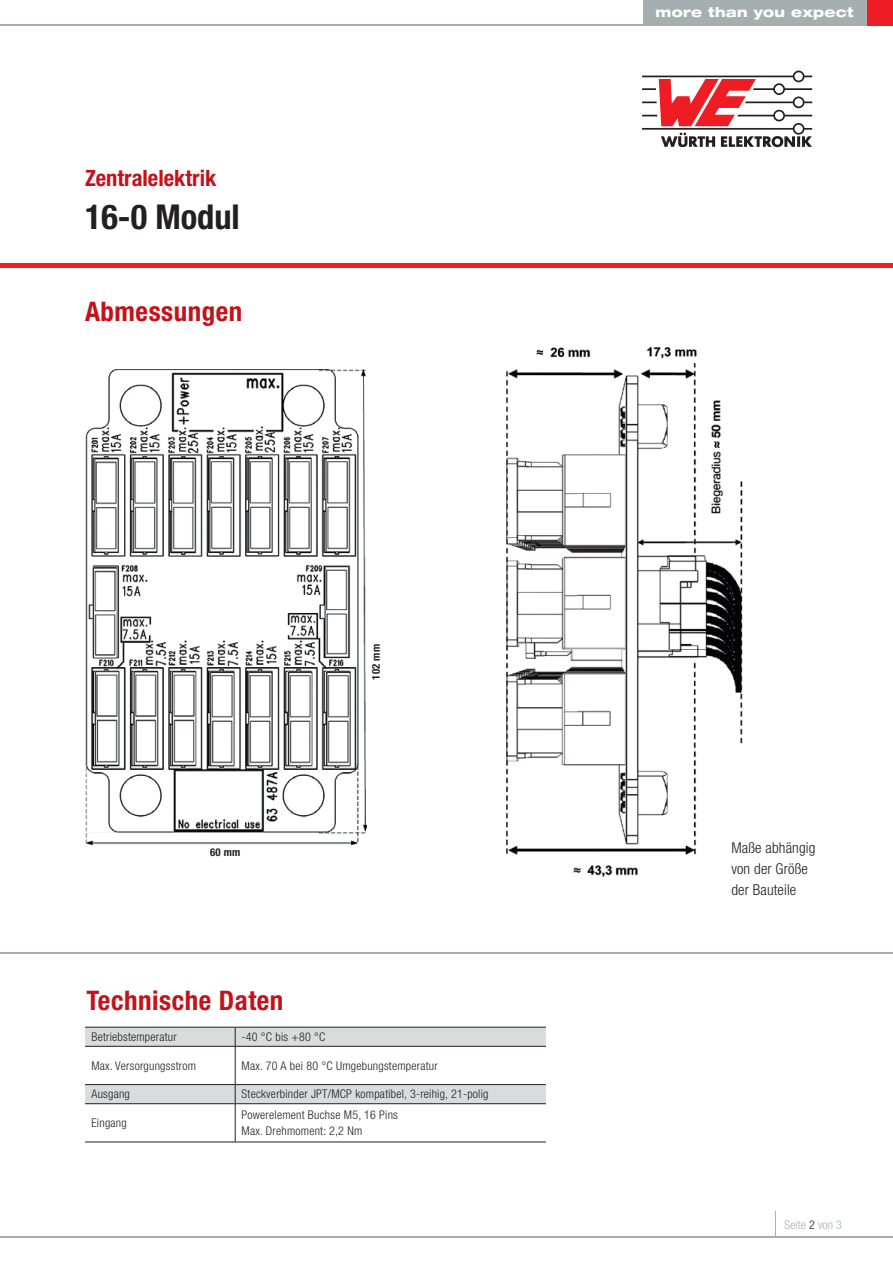
<style>
.page{position:relative;width:893px;height:1263px;background:#fff}
.page>*{position:absolute;margin:0;border:0;box-sizing:border-box;transform-origin:0 0}
.t1{font:700 condensed 34.35px "Helvetica Neue LT Pro";color:#231f20}
.t2{font:700 condensed 27px "Helvetica Neue LT Pro";letter-spacing:.02em;color:#c4121a}
.t3{font:700 condensed 22.5px "Helvetica Neue LT Pro";color:#c4121a}
.t4{font:300 condensed 15px/21px "Helvetica Neue LT Pro";letter-spacing:.01em;color:#231f20}
.t5{font:800 expanded 13.5px "Helvetica Neue LT Pro";letter-spacing:.025em;color:#fff}
.t6{font:300 condensed 12px/16.5px "Helvetica Neue LT Pro";letter-spacing:.02em;color:#231f20}
.t7{font:300 condensed 12px "Helvetica Neue LT Pro";letter-spacing:.01em;color:#a5afaf}
.t8{font:700 condensed 10.8px "Helvetica Neue LT Pro";letter-spacing:.02em;color:#231f20}
.s1{color:#231f20}
</style>
<div class="page">
<img style="left:85px;top:369px;width:282px;height:476px">
<img style="left:506px;top:346px;width:237px;height:531px">
<div style="left:867px;top:0;width:26px;height:26px;background:#ee1d23"></div>
<div style="left:643px;top:0;width:223px;height:26px;background:#a5afaf"></div>
<hr style="left:0;top:24px;width:863px;height:2px;background:#a5afaf">
<svg style="left:642px;top:71px;width:170px;height:76px"></svg>
<hr style="left:0;top:264px;width:893px;height:4px;background:#ee1d23">
<hr style="left:0;top:1236px;width:893px;height:1px;background:#a5afaf">
<svg style="left:775px;top:1212px;width:1px;height:24px"></svg>
<hr style="left:0;top:952px;width:893px;height:2px;background:#a5afaf">
<svg style="left:85px;top:1027px;width:461px;height:114px"></svg>
<hr style="left:85px;top:1103px;width:150px;height:1px;background:#231f20">
<hr style="left:235px;top:1103px;width:311px;height:1px;background:#231f20">
<hr style="left:235px;top:1104px;width:1px;height:37px;background:#231f20">
<hr style="left:85px;top:1141px;width:150px;height:1px;background:#231f20">
<hr style="left:235px;top:1141px;width:311px;height:1px;background:#231f20">
<h3 class="t3" style="left:85px;top:165px;width:133px">Zentralelektrik</h3>
<h1 class="t1" style="left:85px;top:196px;width:156px">16-0 Modul</h1>
<h2 class="t2" style="left:85px;top:295px;width:159px">Abmessungen</h2>
<p class="t8" style="left:210px;top:846px;width:32px">60 mm</p>
<p class="t8" style="left:369px;top:680px;width:37px;rotate:-90deg">102 mm</p>
<h2 class="t2" style="left:86px;top:984px;width:198px">Technische Daten</h2>
<p class="t6" style="left:91px;top:1028px;width:87px">Betriebstemperatur</p>
<p class="t6" style="left:242px;top:1028px;width:85px">-40 °C bis +80 °C</p>
<p class="t6" style="left:91px;top:1057px;width:106px">Max. Versorgungsstrom</p>
<p class="t6" style="left:242px;top:1057px;width:198px">Max. 70 A bei 80 °C Umgebungstemperatur</p>
<p class="t6" style="left:91px;top:1086px;width:40px">Ausgang</p>
<p class="t6" style="left:242px;top:1086px;width:248px">Steckverbinder JPT/MCP kompatibel, 3-reihig, 21-polig</p>
<p class="t6" style="left:91px;top:1114px;width:37px">Eingang</p>
<p class="t6" style="left:242px;top:1106px;width:158px">Powerelement Buchse M5, 16 Pins<br>Max. Drehmoment: 2,2 Nm</p>
<p class="t5" style="left:656px;top:4px;width:200px">more than you expect</p>
<p class="t4" style="left:731px;top:837px;width:86px">Maße abhängig von der Größe der Bauteile</p>
<p class="t7" style="left:784px;top:1217px;width:59px">Seite <span class="s1">2</span> von 3</p>
</div>
